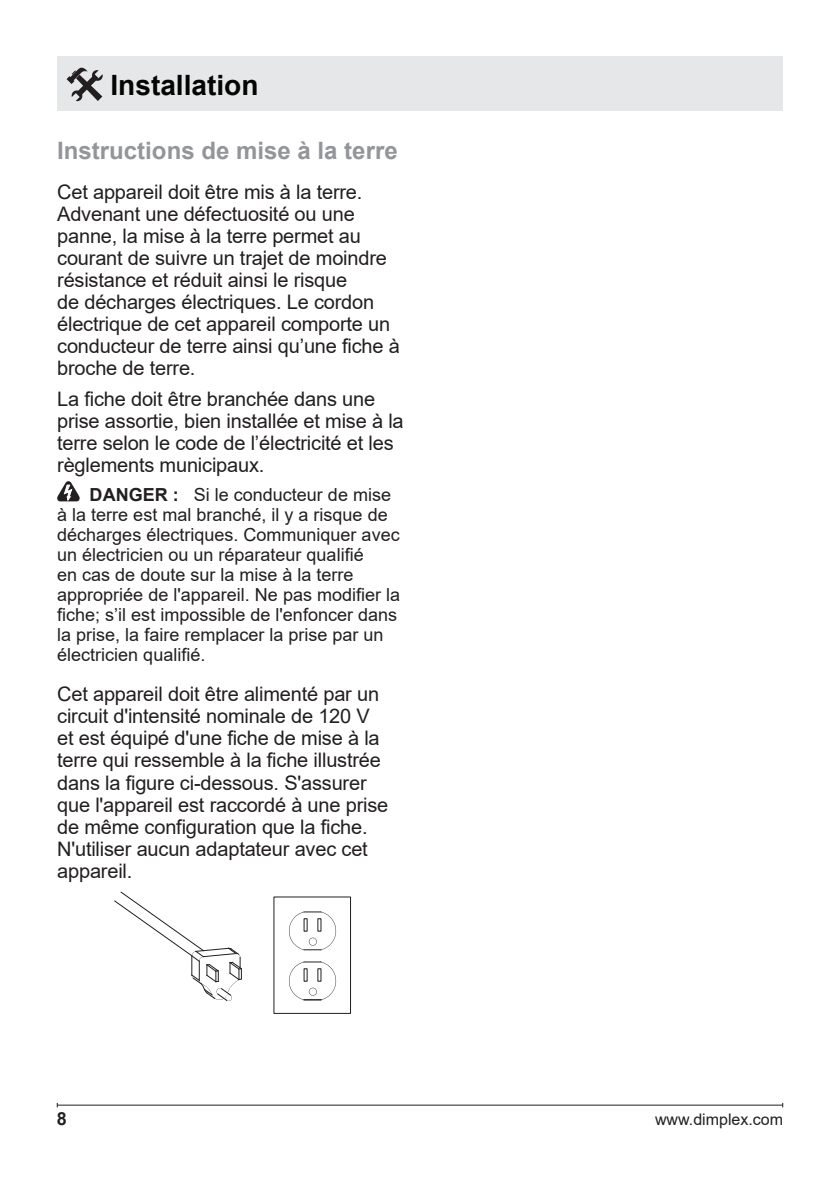
<style>
.page{position:relative;width:840px;height:1191px;background:#fff}
.page>*{position:absolute;margin:0;border:0;box-sizing:border-box;transform-origin:0 0}
.t1{font:700 28px "Arial";color:#040503}
.t2{font:700 24px "Arial";color:#939598}
.t3{font:20px/22px "Arial";letter-spacing:-.01em;color:#231f20}
.t4{font:18px/20px "Arial";color:#231f20}
.t5{font:700 18px "Arial";color:#231f20}
.t6{font:16px "Arial";color:#231f20}
.s1{font-weight:700}
</style>
<div class="page">
<hr style="left:57px;top:1104px;width:725px;height:1px;background:#231f20">
<div style="left:57px;top:57px;width:725px;height:54px;background:#e6e7e9"></div>
<svg style="left:57px;top:481px;width:23px;height:20px"></svg>
<svg style="left:114px;top:891px;width:128px;height:110px"></svg>
<svg style="left:289px;top:961px;width:48px;height:39px"></svg>
<svg style="left:289px;top:911px;width:48px;height:39px"></svg>
<svg style="left:67px;top:68px;width:36px;height:33px"></svg>
<h1 class="t1" style="left:110px;top:66px;width:149px">Installation</h1>
<p class="t2" style="left:57px;top:134px;width:342px">Instructions de mise à la terre</p>
<p class="t3" style="left:57px;top:181px;width:344px">Cet appareil doit être mis à la terre.<br>Advenant une défectuosité ou une panne, la mise à la terre permet au courant de suivre un trajet de moindre résistance et réduit ainsi le risque<br>de décharges électriques. Le cordon électrique de cet appareil comporte un conducteur de terre ainsi qu’une fiche à broche de terre.</p>
<p class="t3" style="left:57px;top:388px;width:348px">La fiche doit être branchée dans une prise assortie, bien installée et mise à la terre selon le code de l’électricité et les règlements municipaux.</p>
<p class="t4" style="left:57px;top:485px;width:344px;text-indent:32px"><span class="s1">DANGER :</span> Si le conducteur de mise à la terre est mal branché, il y a risque de décharges électriques. Communiquer avec un électricien ou un réparateur qualifié<br>en cas de doute sur la mise à la terre appropriée de l'appareil. Ne pas modifier la fiche; s’il est impossible de l'enfoncer dans la prise, la faire remplacer la prise par un électricien qualifié.</p>
<p class="t3" style="left:57px;top:683px;width:332px">Cet appareil doit être alimenté par un circuit d'intensité nominale de 120 V et est équipé d'une fiche de mise à la terre qui ressemble à la fiche illustrée dans la figure ci-dessous. S'assurer que l'appareil est raccordé à une prise de même configuration que la fiche.<br>N'utiliser aucun adaptateur avec cet appareil.</p>
<p class="t5" style="left:57px;top:1105px;width:12px">8</p>
<p class="t6" style="left:654px;top:1108px;width:130px">www.dimplex.com</p>
</div>
